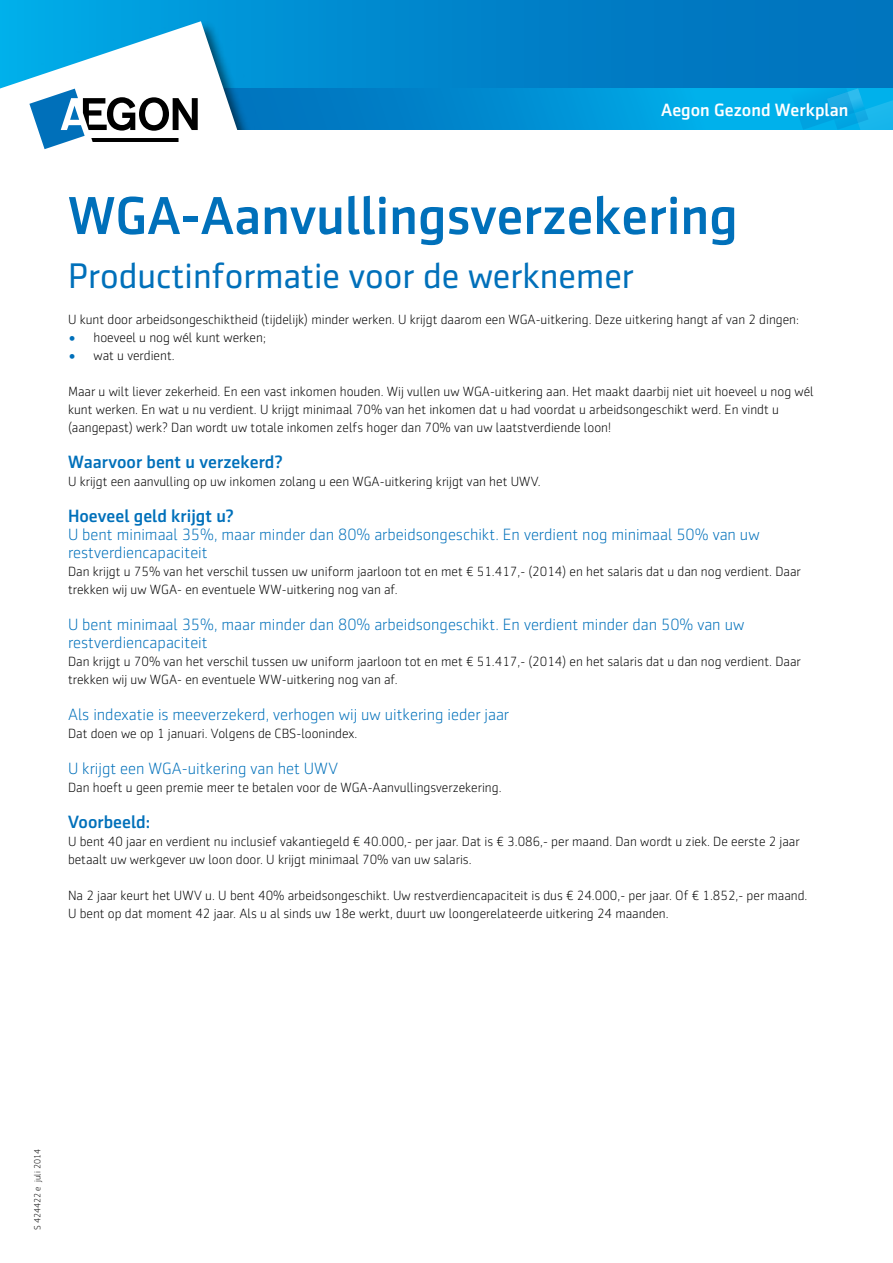
<style>
.page{position:relative;width:893px;height:1263px;background:#fff}
.page>*{position:absolute;margin:0;border:0;box-sizing:border-box;transform-origin:0 0}
.COVER_titel{font:500 54px "Sentico Sans DT";color:#0070ba}
.COVER_subtitel{font:36px "Sentico Sans DT";color:#0070ba}
.KOP_tussenkop{font:500 18px "Sentico Sans DT";color:#0070ba}
.t1{font:500 18px "Sentico Sans DT";color:#fff}
.KOP_alineakopje{font:300 16.5px/18px "Sentico Sans DT";color:#0070ba}
.TEKST_body{font:300 13.5px/18px "Sentico Sans DT";color:#000}
.t2{font:300 9px "Sentico Sans DT";color:#000}
.s1{font-size:16.2px;color:#0070ba}
</style>
<div class="page">
<div style="left:0;top:0;width:893px;height:96px;background:linear-gradient(to right,#00a7e5,#006db8)"></div>
<svg style="left:255px;top:89px;width:531px;height:41px;background:#0091d4"></svg>
<svg style="left:786px;top:89px;width:107px;height:41px;background:#08ade7"></svg>
<div style="left:0;top:21px;width:255px;height:136px;background:#000;opacity:.55"></div>
<div style="left:0;top:130px;width:893px;height:50px;background:#fff"></div>
<svg style="left:0;top:21px;width:241px;height:128px"></svg>
<h3 class="t1" style="left:661px;top:99px;width:189px">Aegon Gezond Werkplan</h3>
<p class="COVER_titel" style="left:68px;top:185px;width:671px">WGA-Aanvullingsverzekering</p>
<p class="COVER_subtitel" style="left:68px;top:256px;width:567px">Productinformatie voor de werknemer</p>
<p class="TEKST_body" style="left:68px;top:311px;width:732px">U kunt door arbeidsongeschiktheid (tijdelijk) minder werken. U krijgt daarom een WGA-uitkering. Deze uitkering hangt af van 2 dingen:</p>
<p class="TEKST_body" style="left:68px;top:329px;width:199px"><span class="s1">•</span> hoeveel u nog wél kunt werken;</p>
<p class="TEKST_body" style="left:68px;top:347px;width:108px"><span class="s1">•</span> wat u verdient.</p>
<p class="TEKST_body" style="left:68px;top:383px;width:747px">Maar u wilt liever zekerheid. En een vast inkomen houden. Wij vullen uw WGA-uitkering aan. Het maakt daarbij niet uit hoeveel u nog wél kunt werken. En wat u nu verdient. U krijgt minimaal 70% van het inkomen dat u had voordat u arbeidsongeschikt werd. En vindt u (aangepast) werk? Dan wordt uw totale inkomen zelfs hoger dan 70% van uw laatstverdiende loon!</p>
<p class="KOP_tussenkop" style="left:68px;top:452px;width:216px">Waarvoor bent u verzekerd?</p>
<p class="TEKST_body" style="left:68px;top:473px;width:474px">U krijgt een aanvulling op uw inkomen zolang u een WGA-uitkering krijgt van het UWV.</p>
<p class="KOP_tussenkop" style="left:68px;top:506px;width:167px">Hoeveel geld krijgt u?</p>
<p class="KOP_alineakopje" style="left:68px;top:526px;width:693px">U bent minimaal 35%, maar minder dan 80% arbeidsongeschikt. En verdient nog minimaal 50% van uw restverdiencapaciteit</p>
<p class="TEKST_body" style="left:68px;top:563px;width:734px">Dan krijgt u 75% van het verschil tussen uw uniform jaarloon tot en met € 51.417,- (2014) en het salaris dat u dan nog verdient. Daar trekken wij uw WGA- en eventuele WW-uitkering nog van af.</p>
<p class="KOP_alineakopje" style="left:68px;top:616px;width:678px">U bent minimaal 35%, maar minder dan 80% arbeidsongeschikt. En verdient minder dan 50% van uw restverdiencapaciteit</p>
<p class="TEKST_body" style="left:68px;top:653px;width:734px">Dan krijgt u 70% van het verschil tussen uw uniform jaarloon tot en met € 51.417,- (2014) en het salaris dat u dan nog verdient. Daar trekken wij uw WGA- en eventuele WW-uitkering nog van af.</p>
<p class="KOP_alineakopje" style="left:68px;top:706px;width:443px">Als indexatie is meeverzekerd, verhogen wij uw uitkering ieder jaar</p>
<p class="TEKST_body" style="left:68px;top:725px;width:291px">Dat doen we op 1 januari. Volgens de CBS-loonindex.</p>
<p class="KOP_alineakopje" style="left:68px;top:760px;width:272px">U krijgt een WGA-uitkering van het UWV</p>
<p class="TEKST_body" style="left:68px;top:779px;width:435px">Dan hoeft u geen premie meer te betalen voor de WGA-Aanvullingsverzekering.</p>
<p class="KOP_tussenkop" style="left:68px;top:812px;width:84px">Voorbeeld:</p>
<p class="TEKST_body" style="left:68px;top:833px;width:733px">U bent 40 jaar en verdient nu inclusief vakantiegeld € 40.000,- per jaar. Dat is € 3.086,- per maand. Dan wordt u ziek. De eerste 2 jaar betaalt uw werkgever uw loon door. U krijgt minimaal 70% van uw salaris.</p>
<p class="TEKST_body" style="left:68px;top:887px;width:741px">Na 2 jaar keurt het UWV u. U bent 40% arbeidsongeschikt. Uw restverdiencapaciteit is dus € 24.000,- per jaar. Of € 1.852,- per maand.<br>U bent op dat moment 42 jaar. Als u al sinds uw 18e werkt, duurt uw loongerelateerde uitkering 24 maanden.</p>
<p class="t2" style="left:33px;top:1230px;width:82px;rotate:-90deg">S 424422 e juli 2014</p>
</div>
